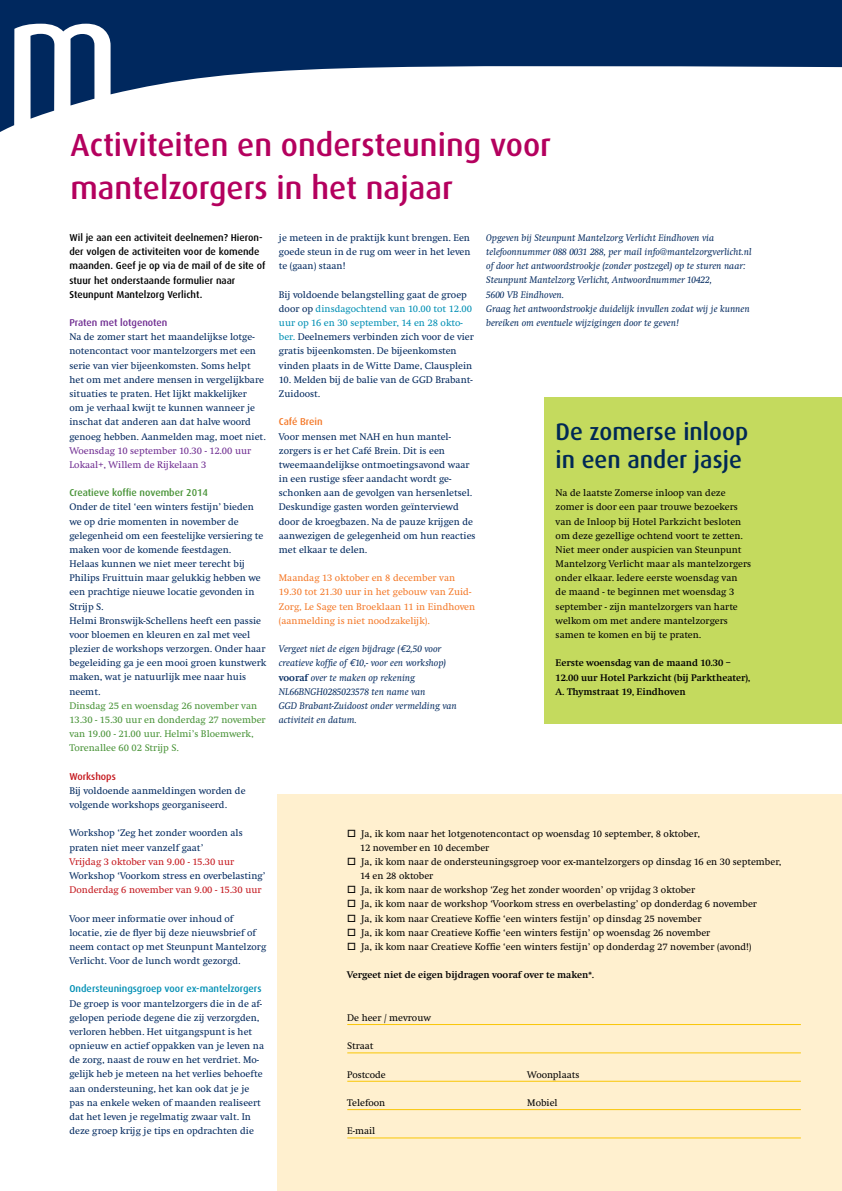
<style>
.page{position:relative;width:842px;height:1191px;background:#fff}
.page>*{position:absolute;margin:0;border:0;box-sizing:border-box;transform-origin:0 0}
.t1{font:500 32px/42.5px "Dax";color:#b4005e}
.t2{font:500 24px/28.3px "Dax";color:#002855}
.t3{font:10px/14.2px "Swift";color:#00285e}
.t4{font:10px/14.2px "Swift";color:#000}
.t5{font:italic 10px/14.2px "Swift";color:#00285e}
.t6{font:500 10px/14.2px "Dax";color:#000}
.t7{font:700 10px/14.2px "Swift";color:#000}
.t8{font:10px/14.2px "Swift";color:#f47929}
.t9{font:10px/14.2px "Swift";color:#489337}
.t10{font:10px "Swift";color:#c4161c}
.t11{font:10px/14.2px "Swift";color:#6f2c91}
.t12{font:500 10px "Dax";color:#008fb4}
.t13{font:500 10px "Dax";color:#489337}
.t14{font:500 10px "Dax";letter-spacing:-.005em;color:#6f2c91}
.t15{font:500 10px "Dax";color:#c4161c}
.t16{font:500 10px "Dax";color:#f47929}
.s1{color:#008fb4}
.s2{font-family:"Euro Mono"}
.s3{font-weight:700;font-style:normal}
</style>
<div class="page">
<div style="left:544px;top:397px;width:298px;height:326px;background:#c4da5e"></div>
<div style="left:278px;top:794px;width:564px;height:397px;background:#fff0cf"></div>
<svg style="left:0;top:0;width:842px;height:132px;fill:#00285e"></svg>
<svg style="left:71px;top:34px;width:23px;height:71px;background:#103568"></svg>
<svg style="left:31px;top:34px;width:23px;height:85px;background:#103668"></svg>
<hr style="left:347px;top:1024px;width:454px;height:1px;background:#f9c606">
<hr style="left:347px;top:1052px;width:454px;height:1px;background:#f9c606">
<hr style="left:347px;top:1081px;width:454px;height:1px;background:#f9c606">
<hr style="left:347px;top:1109px;width:454px;height:1px;background:#f9c606">
<hr style="left:347px;top:1137px;width:454px;height:1px;background:#f9c606">
<h1 class="t1" style="left:71px;top:124px;width:482px">Activiteiten en ondersteuning voor mantelzorgers in het najaar</h1>
<p class="t6" style="left:69px;top:230px;width:197px">Wil je aan een activiteit deelnemen? Hieron&shy;der volgen de activiteiten voor de komende maanden. Geef je op via de mail of de site of stuur het onderstaande formulier naar Steunpunt Mantelzorg Verlicht.</p>
<p class="t14" style="left:69px;top:317px;width:100px">Praten met lotgenoten</p>
<p class="t3" style="left:69px;top:330px;width:198px">Na de zomer start het maandelijkse lotge&shy;notencontact voor mantelzorgers met een serie van vier bijeenkomsten. Soms helpt het om met andere mensen in vergelijkbare situaties te praten. Het lijkt makkelijker<br>om je verhaal kwijt te kunnen wanneer je inschat dat anderen aan dat halve woord genoeg hebben. Aanmelden mag, moet niet.</p>
<p class="t11" style="left:69px;top:443px;width:183px">Woensdag 10 september 10.30 - 12.00 uur<br>Lokaal+, Willem de Rijkelaan 3</p>
<p class="t13" style="left:69px;top:487px;width:140px">Creatieve koffie november 2014</p>
<p class="t3" style="left:69px;top:500px;width:198px">Onder de titel ‘een winters festijn’ bieden we op drie momenten in november de gelegenheid om een feestelijke versiering te maken voor de komende feestdagen.<br>Helaas kunnen we niet meer terecht bij Philips Fruittuin maar gelukkig hebben we een prachtige nieuwe locatie gevonden in Strijp S.<br>Helmi Bronswijk-Schellens heeft een passie voor bloemen en kleuren en zal met veel plezier de workshops verzorgen. Onder haar begeleiding ga je een mooi groen kunstwerk maken, wat je natuurlijk mee naar huis neemt.</p>
<p class="t9" style="left:69px;top:698px;width:198px">Dinsdag 25 en woensdag 26 november van 13.30 - 15.30 uur en donderdag 27 november van 19.00 - 21.00 uur. Helmi’s Bloemwerk, Torenallee 60 02 Strijp S.</p>
<p class="t15" style="left:69px;top:770px;width:48px">Workshops</p>
<p class="t3" style="left:69px;top:783px;width:178px">Bij voldoende aanmeldingen worden de volgende workshops georganiseerd.</p>
<p class="t3" style="left:69px;top:826px;width:175px">Workshop ‘Zeg het zonder woorden als praten niet meer vanzelf gaat’</p>
<p class="t10" style="left:69px;top:856px;width:166px">Vrijdag 3 oktober van 9.00 - 15.30 uur</p>
<p class="t3" style="left:69px;top:868px;width:197px">Workshop ‘Voorkom stress en overbelasting’</p>
<p class="t10" style="left:69px;top:884px;width:194px">Donderdag 6 november van 9.00 - 15.30 uur</p>
<p class="t3" style="left:69px;top:911px;width:198px">Voor meer informatie over inhoud of locatie, zie de flyer bij deze nieuwsbrief of neem contact op met Steunpunt Mantelzorg Verlicht. Voor de lunch wordt gezorgd.</p>
<p class="t12" style="left:69px;top:983px;width:194px">Ondersteuningsgroep voor ex-mantelzorgers</p>
<p class="t3" style="left:69px;top:996px;width:196px">De groep is voor mantelzorgers die in de af&shy;gelopen periode degene die zij verzorgden, verloren hebben. Het uitgangspunt is het opnieuw en actief oppakken van je leven na de zorg, naast de rouw en het verdriet. Mo&shy;gelijk heb je meteen na het verlies behoefte aan ondersteuning, het kan ook dat je je pas na enkele weken of maanden realiseert dat het leven je regelmatig zwaar valt. In deze groep krijg je tips en opdrachten die</p>
<p class="t3" style="left:279px;top:231px;width:193px;text-align:justify">je meteen in de praktijk kunt brengen. Een goede steun in de rug om weer in het leven te (gaan) staan!</p>
<p class="t3" style="left:279px;top:287px;width:197px">Bij voldoende belangstelling gaat de groep door op <span class="s1">dinsdagochtend van 10.00 tot 12.00 uur op 16 en 30 september, 14 en 28 okto&shy;ber.</span> Deelnemers verbinden zich voor de vier gratis bijeenkomsten. De bijeenkomsten vinden plaats in de Witte Dame, Clausplein</p>
<p class="t3" style="left:279px;top:372px;width:195px">10. Melden bij de balie van de GGD Brabant-<br>Zuidoost.</p>
<p class="t16" style="left:279px;top:416px;width:45px">Café Brein</p>
<p class="t3" style="left:279px;top:429px;width:198px">Voor mensen met NAH en hun mantel&shy;zorgers is er het Café Brein. Dit is een tweemaandelijkse ontmoetingsavond waar in een rustige sfeer aandacht wordt ge&shy;schonken aan de gevolgen van hersenletsel.<br>Deskundige gasten worden geïnterviewd door de kroegbazen. Na de pauze krijgen de aanwezigen de gelegenheid om hun reacties met elkaar te delen.</p>
<p class="t8" style="left:279px;top:571px;width:198px">Maandag 13 oktober en 8 december van 19.30 tot 21.30 uur in het gebouw van Zuid-Zorg, Le Sage ten Broeklaan 11 in Eindhoven (aanmelding is niet noodzakelijk).</p>
<p class="t5" style="left:279px;top:642px;width:179px">Vergeet niet de eigen bijdrage (<span class="s2">e</span>2,50 voor creatieve koffie of <span class="s2">e</span>10,- voor een workshop) <span class="s3">vooraf</span> over te maken op rekening NL66BNGH0285023578 ten name van<br>GGD Brabant-Zuidoost onder vermelding van activiteit en datum.</p>
<p class="t5" style="left:486px;top:231px;width:267px">Opgeven bij Steunpunt Mantelzorg Verlicht Eindhoven via telefoonnummer 088 0031 288, per mail info@mantelzorgverlicht.nl of door het antwoordstrookje (zonder postzegel) op te sturen naar:<br>Steunpunt Mantelzorg Verlicht, Antwoordnummer 10422,<br>5600 VB Eindhoven.<br>Graag het antwoordstrookje duidelijk invullen zodat wij je kunnen bereiken om eventuele wijzigingen door te geven!</p>
<h2 class="t2" style="left:556px;top:417px;width:194px">De zomerse inloop in een ander jasje</h2>
<p class="t4" style="left:556px;top:486px;width:197px">Na de laatste Zomerse inloop van deze zomer is door een paar trouwe bezoekers van de Inloop bij Hotel Parkzicht besloten om deze gezellige ochtend voort te zetten.<br>Niet meer onder auspicien van Steunpunt Mantelzorg Verlicht maar als mantelzorgers onder elkaar. Iedere eerste woensdag van<br>de maand - te beginnen met woensdag 3 september - zijn mantelzorgers van harte welkom om met andere mantelzorgers samen te komen en bij te praten.</p>
<p class="t7" style="left:556px;top:656px;width:196px">Eerste woensdag van de maand 10.30 –<br>12.00 uur Hotel Parkzicht (bij Parktheater),<br>A. Thymstraat 19, Eindhoven</p>
<p class="t4" style="left:360px;top:826px;width:341px;text-indent:-13px">□ Ja, ik kom naar het lotgenotencontact op woensdag 10 september, 8 oktober,<br>12 november en 10 december</p>
<p class="t4" style="left:360px;top:854px;width:423px;text-indent:-13px">□ Ja, ik kom naar de ondersteuningsgroep voor ex-mantelzorgers op dinsdag 16 en 30 september,<br>14 en 28 oktober</p>
<p class="t4" style="left:347px;top:883px;width:349px">□ Ja, ik kom naar de workshop ‘Zeg het zonder woorden’ op vrijdag 3 oktober</p>
<p class="t4" style="left:347px;top:897px;width:411px">□ Ja, ik kom naar de workshop ‘Voorkom stress en overbelasting’ op donderdag 6 november</p>
<p class="t4" style="left:347px;top:911px;width:356px">□ Ja, ik kom naar Creatieve Koffie ‘een winters festijn’ op dinsdag 25 november</p>
<p class="t4" style="left:347px;top:925px;width:365px">□ Ja, ik kom naar Creatieve Koffie ‘een winters festijn’ op woensdag 26 november</p>
<p class="t4" style="left:347px;top:939px;width:406px">□ Ja, ik kom naar Creatieve Koffie ‘een winters festijn’ op donderdag 27 november (avond!)</p>
<p class="t7" style="left:347px;top:968px;width:248px">Vergeet niet de eigen bijdragen vooraf over te maken*.</p>
<p class="t4" style="left:347px;top:1010px;width:85px">De heer / mevrouw</p>
<p class="t4" style="left:347px;top:1039px;width:28px">Straat</p>
<p class="t4" style="left:347px;top:1067px;width:40px">Postcode</p>
<p class="t4" style="left:527px;top:1067px;width:54px">Woonplaats</p>
<p class="t4" style="left:347px;top:1095px;width:40px">Telefoon</p>
<p class="t4" style="left:527px;top:1095px;width:32px">Mobiel</p>
<p class="t4" style="left:347px;top:1124px;width:30px">E-mail</p>
</div>
